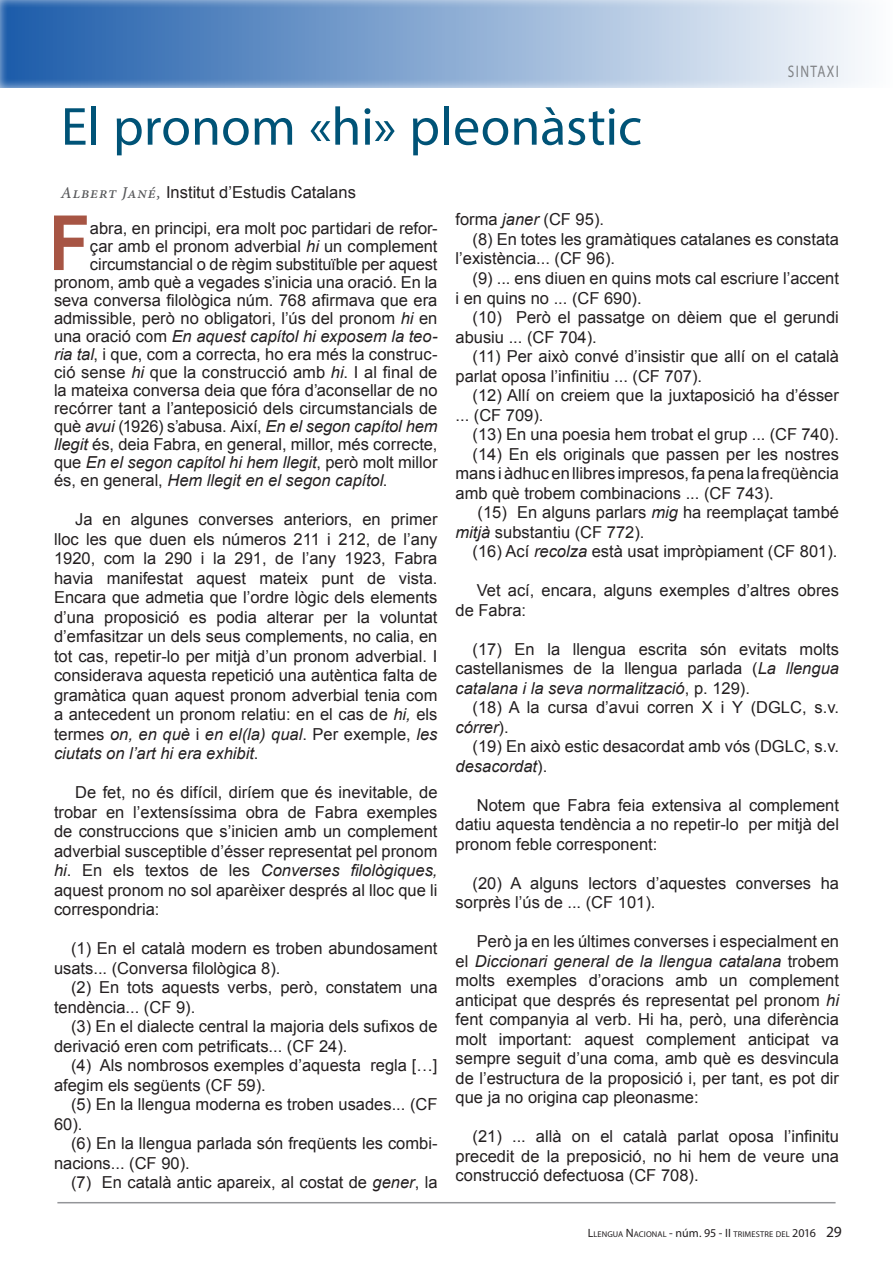
<style>
.page{position:relative;width:893px;height:1263px;background:#fff}
.page>*{position:absolute;margin:0;border:0;box-sizing:border-box;transform-origin:0 0}
.t1{font:700 76.2px "Arial";color:#a75544;scale:.88 1}
.t2{font:54px "Myriad Pro";color:#005377}
.t3{font:16.8px "Myriad Pro";letter-spacing:.105em;color:#808285;scale:.79 1}
.t4{font:16.5px/19.5px "Arial";color:#231f20}
.t5{font:italic 16.5px "Arial";letter-spacing:-.005em;color:#231f20}
.t6{font:8.4px "Myriad Pro";letter-spacing:.015em;color:#231f20}
.s1{font-family:"Minion Pro";font-weight:500;font-style:italic;color:#57585a}
.s2{font-style:italic}
.s3{font-style:normal}
.s4{font-size:12px}
.s5{font-size:15.6px}
</style>
<div class="page">
<div style="left:0;top:0;width:893px;height:91px;background:#fff;opacity:.75"></div>
<hr style="left:57px;top:1202px;width:779px;height:1px;background:#939598">
<h2 class="t2" style="left:61px;top:93px;width:583px">El pronom «hi» pleonàstic</h2>
<p class="t4" style="left:61px;top:183px;width:296px"><span class="s1">Albert Jané,</span> Institut d’Estudis Catalans</p>
<p class="t3" style="left:788px;top:61px;width:66px">SINTAXI</p>
<h1 class="t1" style="left:49px;top:192px;width:48px">F</h1>
<p class="t4" style="left:90px;top:219px;width:349px">abra, en principi, era molt poc partidari de refor-</p>
<p class="t4" style="left:90px;top:237px;width:349px">çar amb el pronom adverbial <span class="s2">hi</span> un complement</p>
<p class="t4" style="left:90px;top:255px;width:349px">circumstancial o de règim substituïble per aquest</p>
<p class="t4" style="left:54px;top:273px;width:385px">pronom, amb què a vegades s’inicia una oració. En la</p>
<p class="t4" style="left:54px;top:291px;width:385px">seva conversa filològica núm. 768 afirmava que era</p>
<p class="t4" style="left:54px;top:309px;width:385px">admissible, però no obligatori, l’ús del pronom <span class="s2">hi</span> en</p>
<p class="t5" style="left:54px;top:326px;width:385px"><span class="s3">una oració com</span> En aquest capítol hi exposem la teo-</p>
<p class="t4" style="left:54px;top:345px;width:385px"><span class="s2">ria tal</span>, i que, com a correcta, ho era més la construc-</p>
<p class="t4" style="left:54px;top:363px;width:385px">ció sense <span class="s2">hi</span> que la construcció amb <span class="s2">hi</span>. I al final de</p>
<p class="t4" style="left:54px;top:381px;width:385px">la mateixa conversa deia que fóra d’aconsellar de no</p>
<p class="t4" style="left:54px;top:399px;width:385px">recórrer tant a l’anteposició dels circumstancials de</p>
<p class="t5" style="left:54px;top:416px;width:385px"><span class="s3">què</span> avui <span class="s3">(1926) s’abusa. Així,</span> En el segon capítol hem</p>
<p class="t4" style="left:54px;top:435px;width:385px"><span class="s2">llegit</span> és, deia Fabra, en general, millor, més correcte,</p>
<p class="t5" style="left:54px;top:452px;width:385px"><span class="s3">que</span> En el segon capítol hi hem llegit<span class="s3">, però molt millor</span></p>
<p class="t5" style="left:54px;top:470px;width:335px"><span class="s3">és, en general,</span> Hem llegit en el segon capítol<span class="s3">.</span></p>
<p class="t4" style="left:54px;top:510px;width:385px;text-align:justify;text-indent:21px">Ja en algunes converses anteriors, en primer lloc les que duen els números 211 i 212, de l’any 1920, com la 290 i la 291, de l’any 1923, Fabra havia manifestat aquest mateix punt de vista.<br>Encara que admetia que l’ordre lògic dels elements d’una proposició es podia alterar per la voluntat d’emfasitzar un dels seus complements, no calia, en tot cas, repetir-lo per mitjà d’un pronom adverbial. I considerava aquesta repetició una autèntica falta de gramàtica quan aquest pronom adverbial tenia com a antecedent un pronom relatiu: en el cas de <span class="s2">hi,</span> els termes <span class="s2">on, en què</span> i <span class="s2">en el(la) qual</span>. Per exemple, <span class="s2">les ciutats on l’art hi era exhibit</span>.</p>
<p class="t4" style="left:54px;top:783px;width:385px;text-align:justify;text-indent:21px">De fet, no és difícil, diríem que és inevitable, de trobar en l’extensíssima obra de Fabra exemples de construccions que s’inicien amb un complement adverbial susceptible d’ésser representat pel pronom <span class="s2">hi</span>. En els textos de les <span class="s2">Converses filològiques, </span>aquest pronom no sol aparèixer després al lloc que li correspondria:</p>
<p class="t4" style="left:54px;top:939px;width:385px;text-indent:17px">(1) En el català modern es troben abundosament usats... (Conversa filològica 8).</p>
<p class="t4" style="left:54px;top:978px;width:385px;text-indent:17px">(2) En tots aquests verbs, però, constatem una tendència... (CF 9).</p>
<p class="t4" style="left:54px;top:1017px;width:385px;text-indent:17px">(3) En el dialecte central la majoria dels sufixos de derivació eren com petrificats... (CF 24).</p>
<p class="t4" style="left:54px;top:1056px;width:385px;text-indent:17px">(4) Als nombrosos exemples d’aquesta regla […] afegim els següents (CF 59).</p>
<p class="t4" style="left:54px;top:1095px;width:385px;text-indent:17px">(5) En la llengua moderna es troben usades... (CF<br>60).</p>
<p class="t4" style="left:54px;top:1134px;width:385px;text-indent:17px">(6) En la llengua parlada són freqüents les combi&shy;nacions... (CF 90).</p>
<p class="t4" style="left:71px;top:1173px;width:368px">(7) En català antic apareix, al costat de <span class="s2">gener</span>, la</p>
<p class="t4" style="left:455px;top:210px;width:150px">forma <span class="s2">janer</span> (CF 95).</p>
<p class="t4" style="left:473px;top:230px;width:368px">(8) En totes les gramàtiques catalanes es constata</p>
<p class="t4" style="left:455px;top:249px;width:161px">l’existència... (CF 96).</p>
<p class="t4" style="left:473px;top:269px;width:368px">(9) ... ens diuen en quins mots cal escriure l’accent</p>
<p class="t4" style="left:455px;top:288px;width:188px">i en quins no ... (CF 690).</p>
<p class="t4" style="left:473px;top:308px;width:368px">(10) Però el passatge on dèiem que el gerundi</p>
<p class="t4" style="left:455px;top:327px;width:143px">abusiu ... (CF 704).</p>
<p class="t4" style="left:473px;top:347px;width:368px">(11) Per això convé d’insistir que allí on el català</p>
<p class="t4" style="left:455px;top:366px;width:248px">parlat oposa l’infinitiu ... (CF 707).</p>
<p class="t4" style="left:473px;top:386px;width:368px">(12) Allí on creiem que la juxtaposició ha d’ésser</p>
<p class="t4" style="left:455px;top:405px;width:90px">... (CF 709).</p>
<p class="t4" style="left:473px;top:425px;width:368px">(13) En una poesia hem trobat el grup ... (CF 740).</p>
<p class="t4" style="left:473px;top:444px;width:368px">(14) En els originals que passen per les nostres</p>
<p class="t4" style="left:455px;top:464px;width:385px">mans i àdhuc en llibres impresos, fa pena la freqüència</p>
<p class="t4" style="left:455px;top:483px;width:320px">amb què trobem combinacions ... (CF 743).</p>
<p class="t4" style="left:478px;top:503px;width:363px">(15) En alguns parlars <span class="s2">mig</span> ha reemplaçat també</p>
<p class="t4" style="left:455px;top:522px;width:190px"><span class="s2">mitjà</span> substantiu (CF 772).</p>
<p class="t4" style="left:473px;top:542px;width:366px">(16) Ací <span class="s2">recolza</span> està usat impròpiament (CF 801).</p>
<p class="t4" style="left:456px;top:581px;width:385px;text-indent:21px">Vet ací, encara, alguns exemples d’altres obres de Fabra:</p>
<p class="t4" style="left:456px;top:639px;width:385px;text-align:justify;text-indent:17px">(17) En la llengua escrita són evitats molts castellanismes de la llengua parlada (<span class="s2">La llengua catalana i la seva normalització</span>, p. 129).</p>
<p class="t4" style="left:456px;top:698px;width:385px;text-indent:17px">(18) A la cursa d’avui corren X i Y (DGLC, s.v. <span class="s2">córrer</span>).</p>
<p class="t4" style="left:456px;top:737px;width:385px;text-indent:17px">(19) En això estic desacordat amb vós (DGLC, s.v. <span class="s2">desacordat</span>).</p>
<p class="t4" style="left:456px;top:795px;width:385px;text-align:justify;text-indent:21px">Notem que Fabra feia extensiva al complement datiu aquesta tendència a no repetir-lo per mitjà del pronom feble corresponent:</p>
<p class="t4" style="left:456px;top:873px;width:385px;text-indent:17px">(20) A alguns lectors d’aquestes converses ha sorprès l’ús de ... (CF 101).</p>
<p class="t4" style="left:456px;top:932px;width:385px;text-align:justify;text-indent:21px">Però ja en les últimes converses i especialment en el <span class="s2">Diccionari general de la llengua catalana</span> trobem molts exemples d’oracions amb un complement anticipat que després és representat pel pronom <span class="s2">hi </span>fent companyia al verb. Hi ha, però, una diferència molt important: aquest complement anticipat va sempre seguit d’una coma, amb què es desvincula de l’estructura de la proposició i, per tant, es pot dir que ja no origina cap pleonasme:</p>
<p class="t4" style="left:456px;top:1127px;width:385px;text-align:justify;text-indent:17px">(21) ... allà on el català parlat oposa l’infinitu precedit de la preposició, no hi hem de veure una construcció defectuosa (CF 708).</p>
<p class="t6" style="left:588px;top:1229px;width:256px"><span class="s4">L</span>LENGUA <span class="s4">N</span>ACIONAL <span class="s4">- núm. 95 - II</span> TRIMESTRE DEL <span class="s4">2016</span> <span class="s5">29</span></p>
</div>
